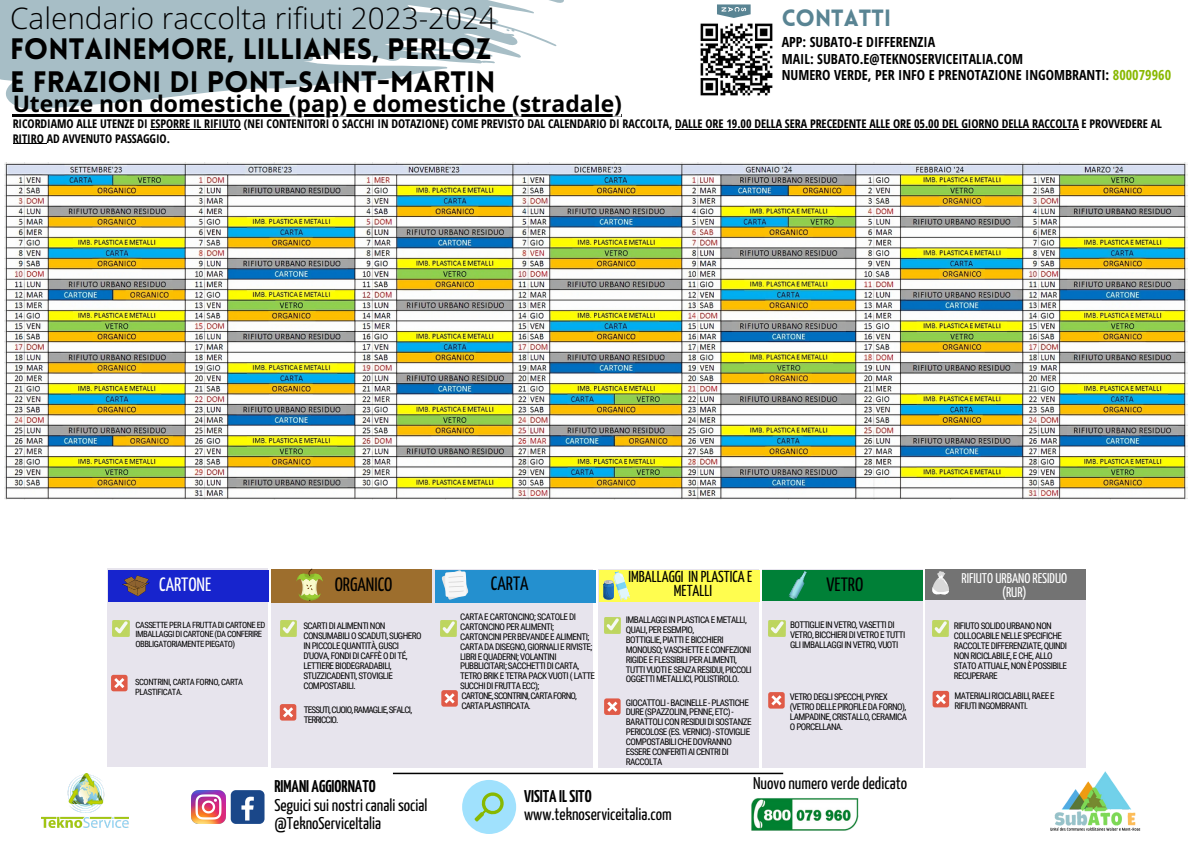
<style>
.page{position:relative;width:1191px;height:843px;background:#fff}
.page>*{position:absolute;margin:0;border:0;box-sizing:border-box;transform-origin:0 0}
.t1{font:300 29.8px "Open Sans Hebrew";color:#000}
.t2{font:900 28.9px "Lovelo";color:#000}
.t3{font:900 23px "Lovelo";color:#598493}
.t4{font:700 22.9px "Open Sans Hebrew";color:#000}
.t5{font:19.2px "Yanone Kaffeesatz";color:#000}
.t6{font:19.2px "Yanone Kaffeesatz";color:#fff}
.t7{font:16.9px/18.4px "Yanone Kaffeesatz";color:#000}
.t8{font:700 16.9px "Yanone Kaffeesatz";color:#000}
.t9{font:15.8px/13.8px "Yanone Kaffeesatz";color:#000;text-align:center}
.t10{font:700 14px "Open Sans Hebrew Condensed";color:#000}
.t11{font:14px/13.3px "Yanone Kaffeesatz";color:#fff;text-align:center}
.t12{font:700 12px/14.2px "Open Sans Hebrew Condensed";letter-spacing:-.005em;color:#000}
.t13{font:9.1px/9.9px "Roboto Condensed";letter-spacing:-.06em;color:#000}
.t14{font:9.1px/9.9px "Roboto Condensed";letter-spacing:-.085em;color:#000}
.t15{font:8.6px/9.3px "Roboto Condensed";letter-spacing:-.06em;color:#000}
.s1{color:#88b800}
</style>
<div class="page">
<svg style="left:0;top:0;width:564px;height:109px;fill:#a7bec6"></svg>
<hr style="left:393px;top:772px;width:390px;height:2px;background:#000">
<img style="left:700px;top:4px;width:73px;height:92px">
<svg style="left:717px;top:4px;width:33px;height:14px"></svg>
<img style="left:42px;top:773px;width:87px;height:54px">
<div style="left:462px;top:779px;width:54px;height:54px;background:#a0e1fd;border-radius:50%"></div>
<svg style="left:474px;top:792px;width:30px;height:29px"></svg>
<img style="left:191px;top:790px;width:34px;height:33px">
<div style="left:231px;top:789px;width:33px;height:34px;background:#1a4789;border-radius:5px"></div>
<svg style="left:241px;top:796px;width:13px;height:24px"></svg>
<img style="left:751px;top:798px;width:107px;height:33px">
<img style="left:1036px;top:749px;width:105px;height:82px">
<div style="left:272px;top:569px;width:160px;height:198px;background:#e7e4ed"></div>
<div style="left:432px;top:569px;width:160px;height:198px;background:#e7e4ed"></div>
<div style="left:598px;top:569px;width:160px;height:198px;background:#e7e4ed"></div>
<div style="left:762px;top:569px;width:160px;height:198px;background:#e7e4ed"></div>
<div style="left:925px;top:569px;width:160px;height:198px;background:#e7e4ed"></div>
<div style="left:272px;top:569px;width:160px;height:33px;background:#9d6e2d"></div>
<div style="left:435px;top:569px;width:160px;height:33px;background:#2490cf"></div>
<div style="left:598px;top:569px;width:161px;height:32px;background:#fffd4f"></div>
<div style="left:762px;top:569px;width:160px;height:31px;background:#008037"></div>
<div style="left:925px;top:569px;width:160px;height:30px;background:#737373"></div>
<svg style="left:296px;top:568px;width:26px;height:35px"></svg>
<svg style="left:442px;top:570px;width:26px;height:29px"></svg>
<img style="left:788px;top:569px;width:21px;height:31px">
<svg style="left:603px;top:571px;width:27px;height:30px"></svg>
<img style="left:280px;top:620px;width:16px;height:16px">
<img style="left:440px;top:620px;width:16px;height:16px">
<div style="left:441px;top:690px;width:17px;height:16px;background:#e05a47;border-radius:2px"></div>
<svg style="left:444px;top:693px;width:10px;height:10px"></svg>
<img style="left:604px;top:617px;width:17px;height:16px">
<div style="left:604px;top:698px;width:16px;height:16px;background:#e05a47;border-radius:2px"></div>
<svg style="left:607px;top:701px;width:10px;height:10px"></svg>
<img style="left:768px;top:620px;width:17px;height:16px">
<svg style="left:768px;top:691px;width:16px;height:17px"></svg>
<svg style="left:771px;top:695px;width:10px;height:10px"></svg>
<div style="left:280px;top:703px;width:16px;height:17px;background:#e05a47;border-radius:2px"></div>
<svg style="left:283px;top:707px;width:10px;height:10px"></svg>
<img style="left:932px;top:620px;width:16px;height:16px">
<div style="left:932px;top:690px;width:17px;height:17px;background:#e05a47;border-radius:2px"></div>
<svg style="left:936px;top:694px;width:9px;height:10px"></svg>
<div style="left:107px;top:568px;width:161px;height:198px;background:#e7e4ed"></div>
<div style="left:108px;top:570px;width:160px;height:31px;background:#1724cd"></div>
<img style="left:113px;top:620px;width:16px;height:16px">
<div style="left:111px;top:674px;width:16px;height:17px;background:#e05a47;border-radius:2px"></div>
<svg style="left:114px;top:678px;width:10px;height:10px"></svg>
<svg style="left:932px;top:571px;width:17px;height:24px"></svg>
<svg style="left:122px;top:575px;width:28px;height:21px"></svg>
<img style="left:4px;top:162px;width:1182px;height:337px">
<hr style="left:150px;top:129px;width:91px;height:1px;background:#000">
<hr style="left:675px;top:129px;width:403px;height:1px;background:#000">
<hr style="left:13px;top:143px;width:34px;height:1px;background:#000">
<hr style="left:13px;top:114px;width:609px;height:2px;background:#000">
<p class="t1" style="left:10px;top:-3px;width:487px">Calendario raccolta rifiuti 2023-2024</p>
<p class="t2" style="left:10px;top:37px;width:482px">FONTAINEMORE, LILLIANES, PERLOZ</p>
<p class="t2" style="left:10px;top:70px;width:486px">E FRAZIONI DI PONT-SAINT-MARTIN</p>
<p class="t3" style="left:781px;top:9px;width:111px">CONTATTI</p>
<p class="t10" style="left:781px;top:32px;width:155px">APP: SUBATO-E DIFFERENZIA</p>
<p class="t10" style="left:781px;top:49px;width:243px">MAIL: SUBATO.E@TEKNOSERVICEITALIA.COM</p>
<p class="t10" style="left:781px;top:65px;width:391px">NUMERO VERDE, PER INFO E PRENOTAZIONE INGOMBRANTI: <span class="s1">800079960</span></p>
<p class="t4" style="left:13px;top:88px;width:610px">Utenze non domestiche (pap) e domestiche (stradale)</p>
<p class="t12" style="left:13px;top:116px;width:1150px">RICORDIAMO ALLE UTENZE DI ESPORRE IL RIFIUTO (NEI CONTENITORI O SACCHI IN DOTAZIONE) COME PREVISTO DAL CALENDARIO DI RACCOLTA, DALLE ORE 19.00 DELLA SERA PRECEDENTE ALLE ORE 05.00 DEL GIORNO DELLA RACCOLTA E PROVVEDERE AL<br>RITIRO AD AVVENUTO PASSAGGIO.</p>
<p class="t6" style="left:159px;top:577px;width:54px">CARTONE</p>
<p class="t5" style="left:334px;top:576px;width:59px">ORGANICO</p>
<p class="t5" style="left:491px;top:575px;width:39px">CARTA</p>
<p class="t9" style="left:628px;top:570px;width:125px">IMBALLAGGI IN PLASTICA E<br>METALLI</p>
<p class="t5" style="left:826px;top:576px;width:38px">VETRO</p>
<p class="t13" style="left:303px;top:621px;width:120px">SCARTI DI ALIMENTI NON<br>CONSUMABILI O SCADUTI, SUGHERO<br>IN PICCOLE QUANTITÀ, GUSCI<br>D'UOVA, FONDI DI CAFFÈ O DI TÉ,<br>LETTIERE BIODEGRADABILI,<br>STUZZICADENTI, STOVIGLIE<br>COMPOSTABILI.</p>
<p class="t13" style="left:460px;top:611px;width:136px">CARTA E CARTONCINO; SCATOLE DI<br>CARTONCINO PER ALIMENTI;<br>CARTONCINI PER BEVANDE E ALIMENTI;<br>CARTA DA DISEGNO, GIORNALI E RIVISTE;<br>LIBRI E QUADERNI; VOLANTINI<br>PUBBLICITARI; SACCHETTI DI CARTA,<br>TETRO BRIK E TETRA PACK VUOTI ( LATTE<br>SUCCHI DI FRUTTA ECC);</p>
<p class="t14" style="left:461px;top:691px;width:117px">CARTONE,SCONTRINI,CARTAFORNO,<br>CARTAPLASTIFICATA.</p>
<p class="t13" style="left:625px;top:614px;width:122px">IMBALLAGGI IN PLASTICA E METALLI,<br>QUALI, PER ESEMPIO,</p>
<p class="t13" style="left:625px;top:634px;width:127px">BOTTIGLIE, PIATTI E BICCHIERI<br>MONOUSO; VASCHETTE E CONFEZIONI<br>RIGIDE E FLESSIBILI PER ALIMENTI,</p>
<p class="t13" style="left:625px;top:664px;width:127px">TUTTI VUOTI E SENZA RESIDUI, PICCOLI<br>OGGETTI METALLICI, POLISTIROLO.</p>
<p class="t13" style="left:625px;top:697px;width:127px">GIOCATTOLI - BACINELLE - PLASTICHE<br>DURE (SPAZZOLINI, PENNE, ETC) -<br>BARATTOLI CON RESIDUI DI SOSTANZE<br>PERICOLOSE (ES. VERNICI) - STOVIGLIE<br>COMPOSTABILI CHE DOVRANNO<br>ESSERE CONFERITI AI CENTRI DI<br>RACCOLTA</p>
<p class="t15" style="left:136px;top:620px;width:131px">CASSETTE PER LA FRUTTA DI CARTONE ED<br>IMBALLAGGI DI CARTONE (DA CONFERIRE<br>OBBLIGATORIAMENTE PIEGATO)</p>
<p class="t15" style="left:135px;top:676px;width:109px;line-height:10px">SCONTRINI, CARTA FORNO, CARTA<br>PLASTIFICATA.</p>
<p class="t13" style="left:790px;top:620px;width:117px">BOTTIGLIE IN VETRO, VASETTI DI<br>VETRO, BICCHIERI DI VETRO E TUTTI<br>GLI IMBALLAGGI IN VETRO, VUOTI</p>
<p class="t13" style="left:789px;top:691px;width:119px">VETRO DEGLI SPECCHI, PYREX (VETRO DELLE PIROFILE DA FORNO),<br>LAMPADINE, CRISTALLO, CERAMICA<br>O PORCELLANA.</p>
<p class="t14" style="left:304px;top:704px;width:110px">TESSUTI,CUOIO,RAMAGLIE,SFALCI,<br>TERRICCIO.</p>
<p class="t8" style="left:274px;top:779px;width:103px">RIMANI AGGIORNATO</p>
<p class="t7" style="left:274px;top:796px;width:154px">Seguici sui nostri canali social @TeknoServiceItalia</p>
<p class="t8" style="left:524px;top:788px;width:69px">VISITA ILSITO</p>
<p class="t7" style="left:524px;top:806px;width:149px">www.teknoserviceitalia.com</p>
<p class="t7" style="left:753px;top:774px;width:155px">Nuovo numero verde dedicato</p>
<p class="t11" style="left:961px;top:572px;width:107px">RIFIUTO URBANO RESIDUO (RUR)</p>
<p class="t13" style="left:953px;top:621px;width:115px">RIFIUTO SOLIDO URBANO NON<br>COLLOCABILE NELLE SPECIFICHE<br>RACCOLTE DIFFERENZIATE, QUINDI<br>NON RICICLABILE, E CHE, ALLO<br>STATO ATTUALE, NON È POSSIBILE<br>RECUPERARE</p>
<p class="t13" style="left:954px;top:690px;width:102px">MATERIALI RICICLABILI, RAEE E<br>RIFIUTI INGOMBRANTI.</p>
</div>
